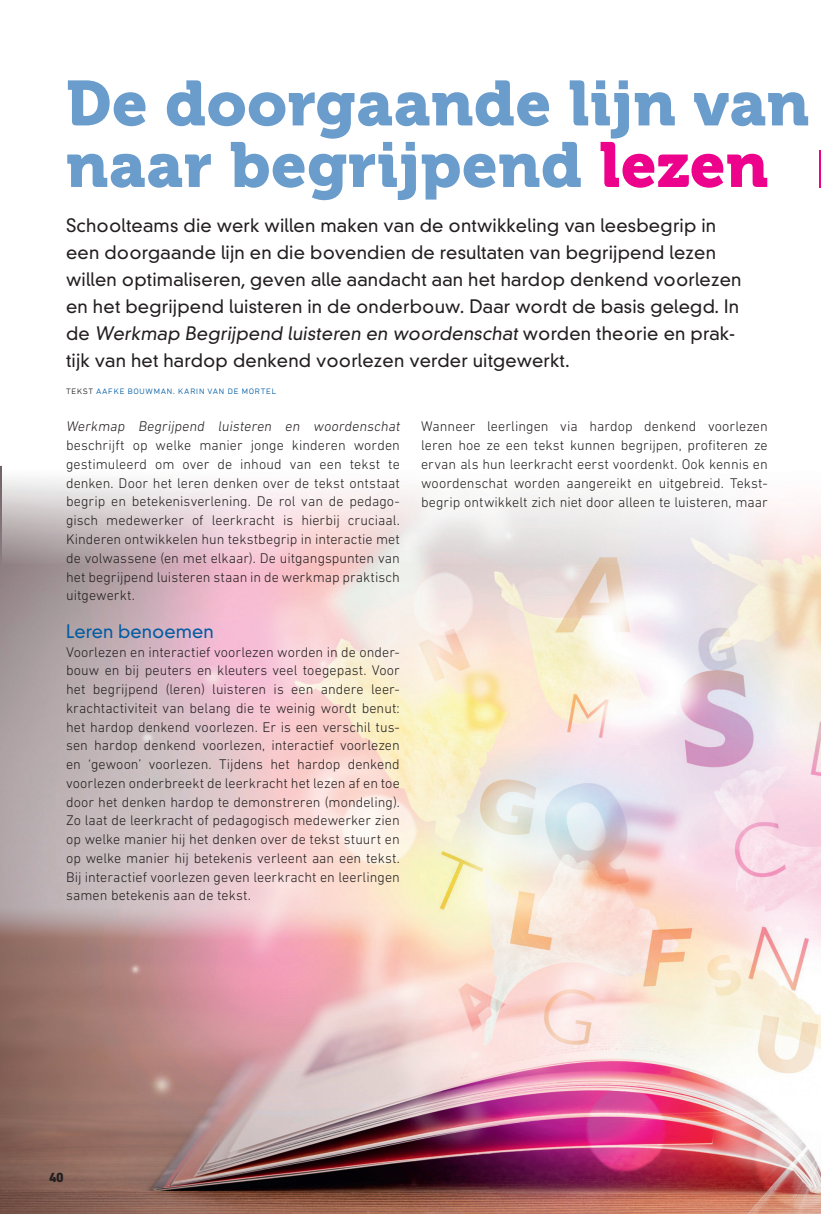
<style>
.page{position:relative;width:821px;height:1214px;background:#fff}
.page>*{position:absolute;margin:0;border:0;box-sizing:border-box;transform-origin:0 0}
.t1{font:63px/61.5px "Museo 900";letter-spacing:.01em;color:#6a9ccc}
.t2{font:300 18px/27px "DIN Neuzeit Grotesk";letter-spacing:.01em;color:#231f20}
.t3{font:300 18px "DIN Neuzeit Grotesk";color:#015ca3}
.t4{font:300 14.25px/18.8px "DIN Next LT Pro";color:#231f20;text-align:justify}
.t5{font:800 13.5px "DIN Next LT Pro";color:#231f20}
.t6{font:300 10.5px "DIN Next LT Pro";letter-spacing:.04em;color:#015ca3}
.s1{color:#ed028c}
.s2{color:#231f20}
</style>
<div class="page">
<img style="left:0;top:466px;width:821px;height:748px">
<hr style="left:819px;top:150px;width:2px;height:38px;background:#ed028c">
<img style="left:2px;top:466px;width:819px;height:98px">
<p class="t1" style="left:66px;top:73px;width:745px">De doorgaande lijn van naar begrijpend <span class="s1">lezen</span></p>
<p class="t2" style="left:66px;top:212px;width:677px">Schoolteams die werk willen maken van de ontwikkeling van leesbegrip in een doorgaande lijn en die bovendien de resultaten van begrijpend lezen willen optimaliseren, geven alle aandacht aan het hardop denkend voorlezen en het begrijpend luisteren in de onderbouw. Daar wordt de basis gelegd. In d e Werkmap Begrijpend luisteren en woordenschat wo rd e n t h e o r i e e n p ra k&shy;tijk van het hardop denkend voorlezen verder uitgewerkt.</p>
<p class="t6" style="left:66px;top:384px;width:212px"><span class="s2">tekst</span> aafke bouwman. karin van de mortel</p>
<p class="t4" style="left:66px;top:417px;width:338px;text-align:left">Werkmap Begrĳpend luisteren en woordenschat beschrĳft op welke manier jonge kinderen worden gestimuleerd om over de inhoud van een tekst te denken. Door het leren denken over de tekst ontstaat begrip en betekenisverlening. De rol van de pedago&shy;gisch medewerker of leerkracht is hierbĳ cruciaal.<br>Kinderen ontwikkelen hun tekstbegrip in interactie met de volwassene (en met elkaar). De uitgangspunten van het begrĳpend luisteren staan in de werkmap praktisch uitgewerkt.</p>
<p class="t3" style="left:66px;top:620px;width:149px">Leren benoemen</p>
<p class="t4" style="left:66px;top:642px;width:335px">Voorlezen en interactief voorlezen worden in de onder&shy;bouw en bĳ peuters en kleuters veel toegepast. Voor het begrĳpend (leren) luisteren is een andere leer&shy;krachtactiviteit van belang die te weinig wordt benut: het hardop denkend voorlezen. Er is een verschil tus&shy;sen hardop denkend voorlezen, interactief voorlezen en ‘gewoon’ voorlezen. Tĳdens het hardop denkend voorlezen onderbreekt de leerkracht het lezen af en toe door het denken hardop te demonstreren (mondeling).<br>Zo laat de leerkracht of pedagogisch medewerker zien op welke manier hĳ het denken over de tekst stuurt en op welke manier hĳ betekenis verleent aan een tekst.<br>Bĳ interactief voorlezen geven leerkracht en leerlingen samen betekenis aan de tekst.</p>
<p class="t4" style="left:421px;top:417px;width:348px">Wanneer leerlingen via hardop denkend voorlezen leren hoe ze een tekst kunnen begrĳpen, profiteren ze ervan als hun leerkracht eerst voordenkt. Ook kennis en woordenschat worden aangereikt en uitgebreid. Tekst&shy;begrip ontwikkelt zich niet door alleen te luisteren, maar</p>
<p class="t5" style="left:49px;top:1169px;width:16px">40</p>
</div>
